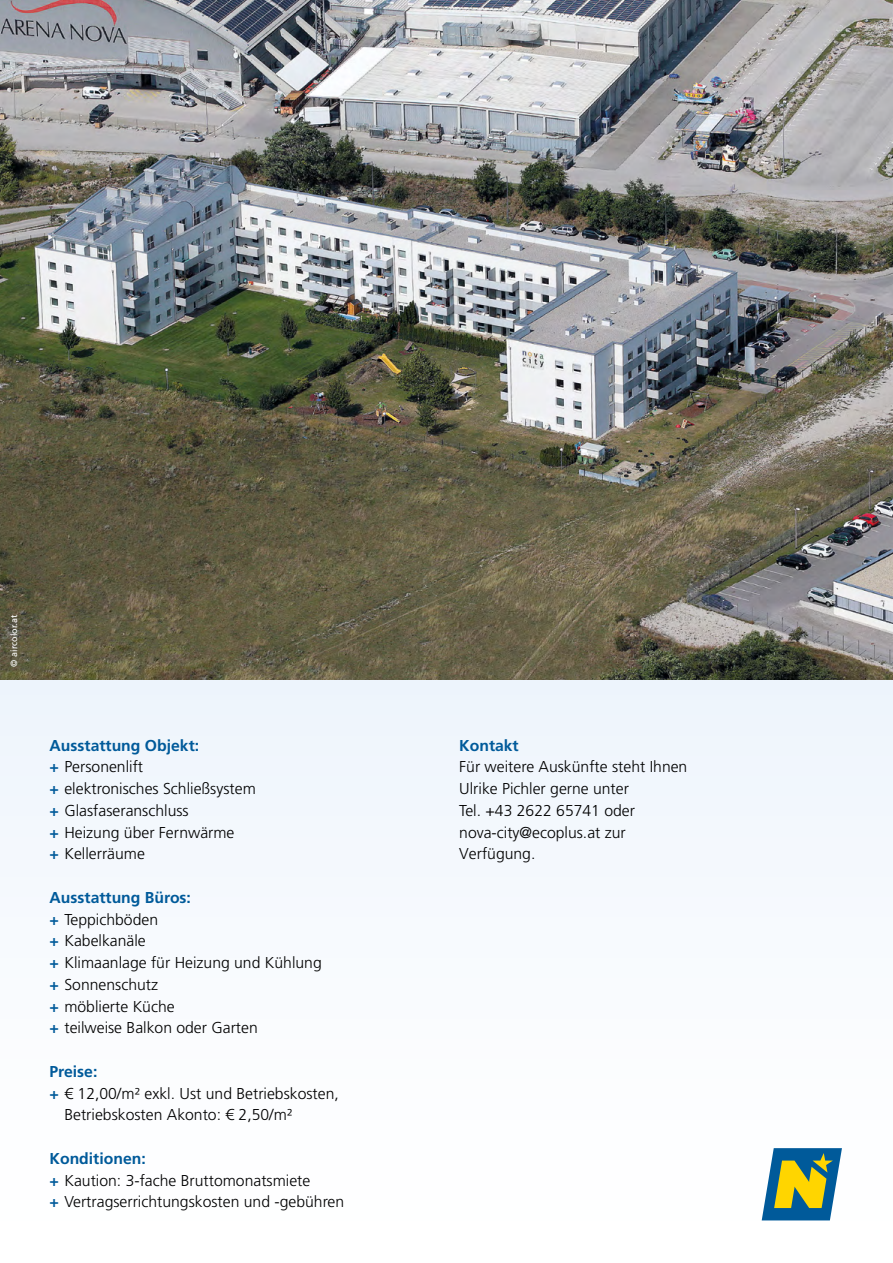
<style>
.page{position:relative;width:893px;height:1263px;background:#f8fbfe}
.page>*{position:absolute;margin:0;border:0;box-sizing:border-box;transform-origin:0 0}
.P-Text{font:300 15.75px/21.8px "Frutiger LT Std";color:#000}
.H3-Überschrift{font:700 15.75px "Frutiger LT Std";color:#005a9a}
.P-Copyright{font:9px "Frutiger LT Std";color:#fff}
.s1{font-family:"Frutiger LT Pro";font-weight:700;color:#005a9a}
.s2{font-weight:700;color:#005a9a}
</style>
<div class="page">
<img style="left:0;top:0;width:893px;height:679px">
<svg style="left:762px;top:1148px;width:80px;height:72px;background:#749879"></svg>
<p class="P-Copyright" style="left:9px;top:666px;width:53px;rotate:-90deg">© aircolor.at</p>
<h3 class="H3-Überschrift" style="left:50px;top:736px;width:151px">Ausstattung Objekt:</h3>
<p class="P-Text" style="left:50px;top:756px;width:95px"><span class="s1">+</span> Personenlift</p>
<p class="P-Text" style="left:50px;top:778px;width:208px"><span class="s1">+</span> elektronisches Schließsystem</p>
<p class="P-Text" style="left:50px;top:800px;width:141px"><span class="s1">+</span> Glasfaseranschluss</p>
<p class="P-Text" style="left:50px;top:821px;width:186px"><span class="s1">+</span> Heizung über Fernwärme</p>
<p class="P-Text" style="left:50px;top:843px;width:97px"><span class="s1">+</span> Kellerräume</p>
<h3 class="H3-Überschrift" style="left:50px;top:888px;width:143px">Ausstattung Büros:</h3>
<p class="P-Text" style="left:50px;top:908px;width:110px"><span class="s1">+</span> Teppichböden</p>
<p class="P-Text" style="left:50px;top:930px;width:98px"><span class="s1">+</span> Kabelkanäle</p>
<p class="P-Text" style="left:50px;top:952px;width:274px"><span class="s1">+</span> Klimaanlage für Heizung und Kühlung</p>
<p class="P-Text" style="left:50px;top:974px;width:110px"><span class="s1">+</span> Sonnenschutz</p>
<p class="P-Text" style="left:50px;top:995px;width:127px"><span class="s1">+</span> möblierte Küche</p>
<p class="P-Text" style="left:50px;top:1017px;width:210px"><span class="s1">+</span> teilweise Balkon oder Garten</p>
<h3 class="H3-Überschrift" style="left:50px;top:1062px;width:49px">Preise:</h3>
<p class="P-Text" style="left:64px;top:1082px;width:276px;text-indent:-15px"><span class="s1">+</span> € 12,00/m² exkl. Ust und Betriebskosten,<br>Betriebskosten Akonto: € 2,50/m²</p>
<h3 class="H3-Überschrift" style="left:50px;top:1149px;width:98px">Konditionen:</h3>
<p class="P-Text" style="left:50px;top:1169px;width:262px"><span class="s1">+</span> Kaution: 3-fache Bruttomonatsmiete</p>
<p class="P-Text" style="left:50px;top:1191px;width:296px"><span class="s1">+</span> Vertragserrichtungskosten und -gebühren</p>
<p class="P-Text" style="left:459px;top:734px;width:230px"><span class="s2">Kontakt<br></span>Für weitere Auskünfte steht Ihnen<br>Ulrike Pichler gerne unter<br>Tel. +43 2622 65741 oder nova-city@ecoplus.at zur<br>Verfügung.</p>
</div>
